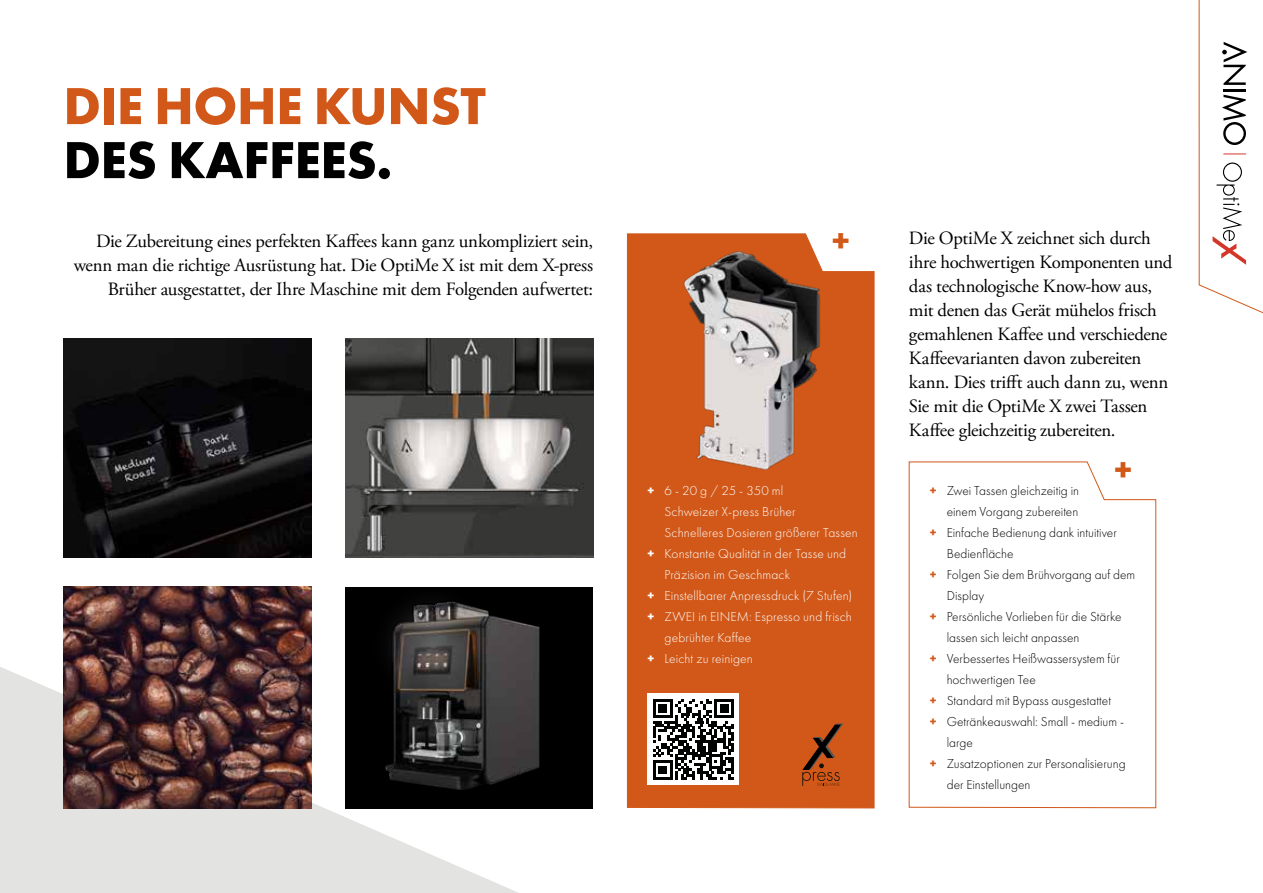
<style>
.page{position:relative;width:1263px;height:893px;background:#fff}
.page>*{position:absolute;margin:0;border:0;box-sizing:border-box;transform-origin:0 0}
.t1{font:700 54px "Futura PT";letter-spacing:-.01em;color:#d15818}
.t2{font:700 54px "Futura PT";letter-spacing:-.01em;color:#000}
.t3{font:700 36px "Futura PT";color:#d15818}
.t4{font:18.75px/24px "Adobe Garamond Pro";letter-spacing:-.015em;color:#000}
.t5{font:300 13.5px "Futura PT";color:#000}
.t6{font:300 13.5px "Futura PT";letter-spacing:.01em;color:#fff}
.s1{font-weight:700}
.s2{font-weight:700;color:#d15818}
</style>
<div class="page">
<svg style="left:1199px;top:0;width:64px;height:314px"></svg>
<svg style="left:909px;top:462px;width:247px;height:346px"></svg>
<img style="left:549px;top:338px;width:44px;height:219px">
<div style="left:549px;top:587px;width:44px;height:221px;background:#000"></div>
<div style="left:627px;top:233px;width:247px;height:575px;background:#d15818"></div>
<svg style="left:802px;top:724px;width:41px;height:62px;background:#a24616"></svg>
<svg style="left:0;top:338px;width:549px;height:555px"></svg>
<img style="left:636px;top:248px;width:208px;height:250px">
<div style="left:647px;top:693px;width:92px;height:92px;background:#fff"></div>
<svg style="left:653px;top:699px;width:81px;height:80px"></svg>
<h1 class="t1" style="left:63px;top:71px;width:424px">DIE HOHE KUNST</h1>
<h1 class="t2" style="left:63px;top:125px;width:331px">DES KAFFEES.</h1>
<p class="t4" style="left:74px;top:230px;width:521px;text-align:right">Die Zubereitung eines perfekten Kaffees kann ganz unkompliziert sein, wenn man die richtige Ausrüstung hat. Die OptiMe X ist mit dem X-press<br>Brüher ausgestattet, der Ihre Maschine mit dem Folgenden aufwertet:</p>
<h2 class="t3" style="left:832px;top:217px;width:19px">+</h2>
<p class="t6" style="left:647px;top:483px;width:137px"><span class="s1">+</span> 6 - 20 g / 25 - 350 ml</p>
<p class="t6" style="left:664px;top:504px;width:133px">Schweizer X-press Brüher</p>
<p class="t6" style="left:664px;top:525px;width:195px">Schnelleres Dosieren größerer Tassen</p>
<p class="t6" style="left:647px;top:546px;width:200px"><span class="s1">+</span> Konstante Qualität in der Tasse und</p>
<p class="t6" style="left:664px;top:567px;width:127px">Präzision im Geschmack</p>
<p class="t6" style="left:647px;top:588px;width:206px"><span class="s1">+</span> Einstellbarer Anpressdruck (7 Stufen)</p>
<p class="t6" style="left:647px;top:609px;width:206px"><span class="s1">+</span> ZWEI in EINEM: Espresso und frisch</p>
<p class="t6" style="left:664px;top:630px;width:88px">gebrühter Kaffee</p>
<p class="t6" style="left:647px;top:651px;width:107px"><span class="s1">+</span> Leicht zu reinigen</p>
<p class="t4" style="left:909px;top:226px;width:265px">Die OptiMe X zeichnet sich durch ihre hochwertigen Komponenten und das technologische Know-how aus, mit denen das Gerät mühelos frisch gemahlenen Kaffee und verschiedene Kaffeevarianten davon zubereiten kann. Dies trifft auch dann zu, wenn Sie mit die OptiMe X zwei Tassen Kaffee gleichzeitig zubereiten.</p>
<h2 class="t3" style="left:1114px;top:446px;width:19px">+</h2>
<p class="t5" style="left:930px;top:483px;width:151px"><span class="s2">+</span> Zwei Tassen gleichzeitig in</p>
<p class="t5" style="left:947px;top:504px;width:133px">einem Vorgang zubereiten</p>
<p class="t5" style="left:930px;top:525px;width:189px"><span class="s2">+</span> Einfache Bedienung dank intuitiver</p>
<p class="t5" style="left:947px;top:546px;width:68px">Bedienfläche</p>
<p class="t5" style="left:930px;top:567px;width:207px"><span class="s2">+</span> Folgen Sie dem Brühvorgang auf dem</p>
<p class="t5" style="left:947px;top:588px;width:39px">Display</p>
<p class="t5" style="left:930px;top:609px;width:193px"><span class="s2">+</span> Persönliche Vorlieben für die Stärke</p>
<p class="t5" style="left:947px;top:630px;width:134px">lassen sich leicht anpassen</p>
<p class="t5" style="left:930px;top:651px;width:192px"><span class="s2">+</span> Verbessertes Heißwassersystem für</p>
<p class="t5" style="left:947px;top:672px;width:91px">hochwertigen Tee</p>
<p class="t5" style="left:930px;top:693px;width:183px"><span class="s2">+</span> Standard mit Bypass ausgestattet</p>
<p class="t5" style="left:930px;top:714px;width:196px"><span class="s2">+</span> Getränkeauswahl: Small - medium -</p>
<p class="t5" style="left:947px;top:735px;width:28px">large</p>
<p class="t5" style="left:930px;top:756px;width:197px"><span class="s2">+</span> Zusatzoptionen zur Personalisierung</p>
<p class="t5" style="left:947px;top:777px;width:85px">der Einstellungen</p>
</div>
